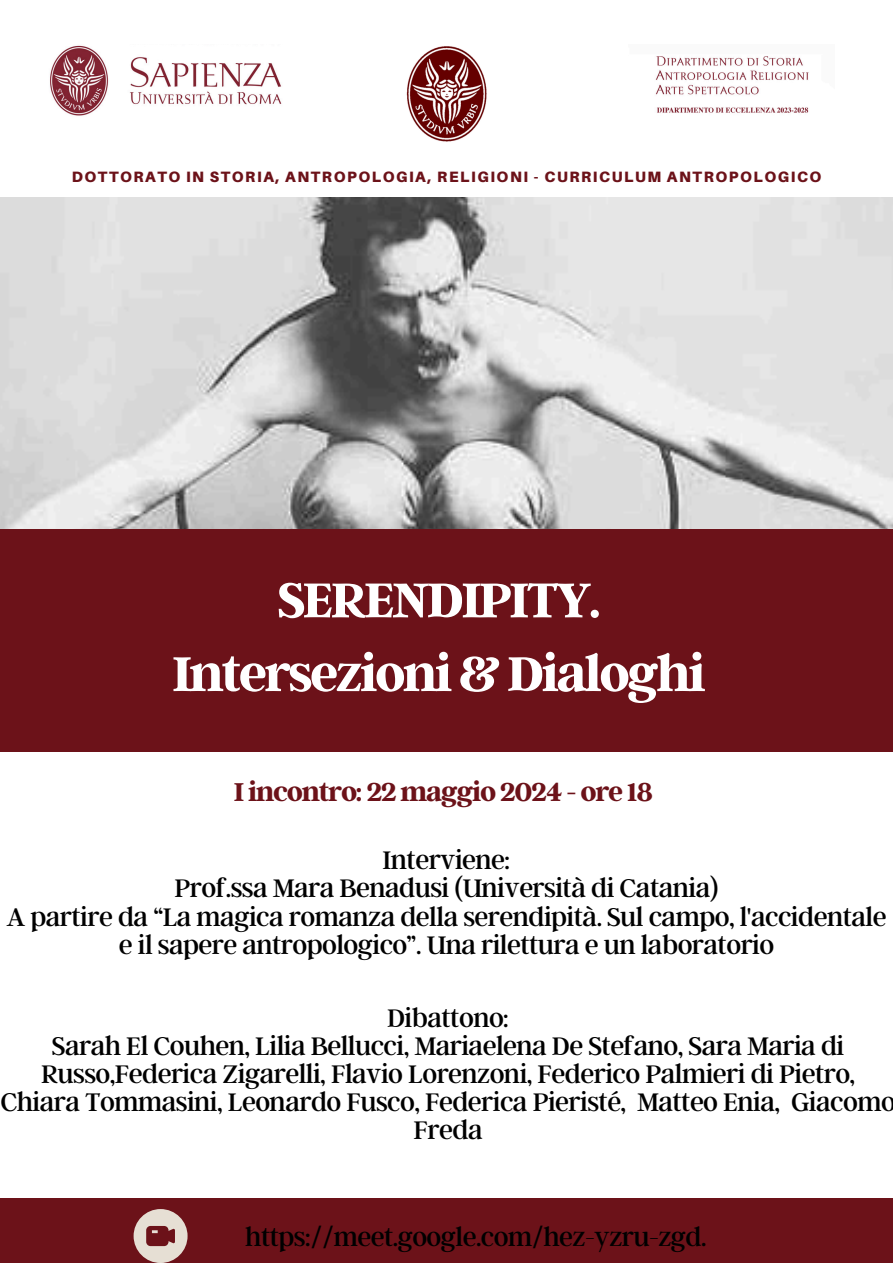
<style>
.page{position:relative;width:893px;height:1263px;background:#fff}
.page>*{position:absolute;margin:0;border:0;box-sizing:border-box;transform-origin:0 0}
.t1{font:700 54.53px/73.7px "Argent CF";letter-spacing:-.05em;color:#fff;text-align:center}
.t2{font:700 28.72px "Argent CF";letter-spacing:-.045em;color:#6c1219}
.t3{font:28.28px/28.2px "Argent CF";letter-spacing:-.02em;color:#000;text-align:center}
.t4{font:900 15px "Aileron";letter-spacing:.105em;color:#6c1219}
</style>
<div class="page">
<img style="left:655px;top:56px;width:154px;height:57px">
<img style="left:50px;top:45px;width:232px;height:71px">
<img style="left:0;top:198px;width:893px;height:332px">
<img style="left:406px;top:46px;width:81px;height:96px">
<div style="left:0;top:530px;width:893px;height:222px;background:#6c1219"></div>
<div style="left:0;top:1198px;width:893px;height:65px;background:#6c1219"></div>
<svg style="left:134px;top:1209px;width:54px;height:54px"></svg>
<p class="t4" style="left:72px;top:167px;width:751px">DOTTORATO IN STORIA, ANTROPOLOGIA, RELIGIONI - CURRICULUM ANTROPOLOGICO</p>
<h1 class="t1" style="left:172px;top:560px;width:535px">SERENDIPITY.<br>Intersezioni &amp; Dialoghi</h1>
<h2 class="t2" style="left:234px;top:773px;width:421px">I incontro: 22 maggio 2024 - ore 18</h2>
<h3 class="t3" style="left:7px;top:845px;width:881px">Interviene:<br>Prof.ssa Mara Benadusi (Università di Catania)<br>A partire da “La magica romanza della serendipità. Sul campo, l'accidentale e il sapere antropologico”. Una rilettura e un laboratorio</h3>
<h3 class="t3" style="left:0;top:1002px;width:897px">Dibattono:<br>Sarah El Couhen, Lilia Bellucci, Mariaelena De Stefano, Sara Maria di Russo,Federica Zigarelli, Flavio Lorenzoni, Federico Palmieri di Pietro, Chiara Tommasini, Leonardo Fusco, Federica Pieristé, Matteo Enia, Giacomo Freda</h3>
<p class="t3" style="left:245px;top:1221px;width:463px">https://meet.google.com/hez-yzru-zgd.</p>
</div>
